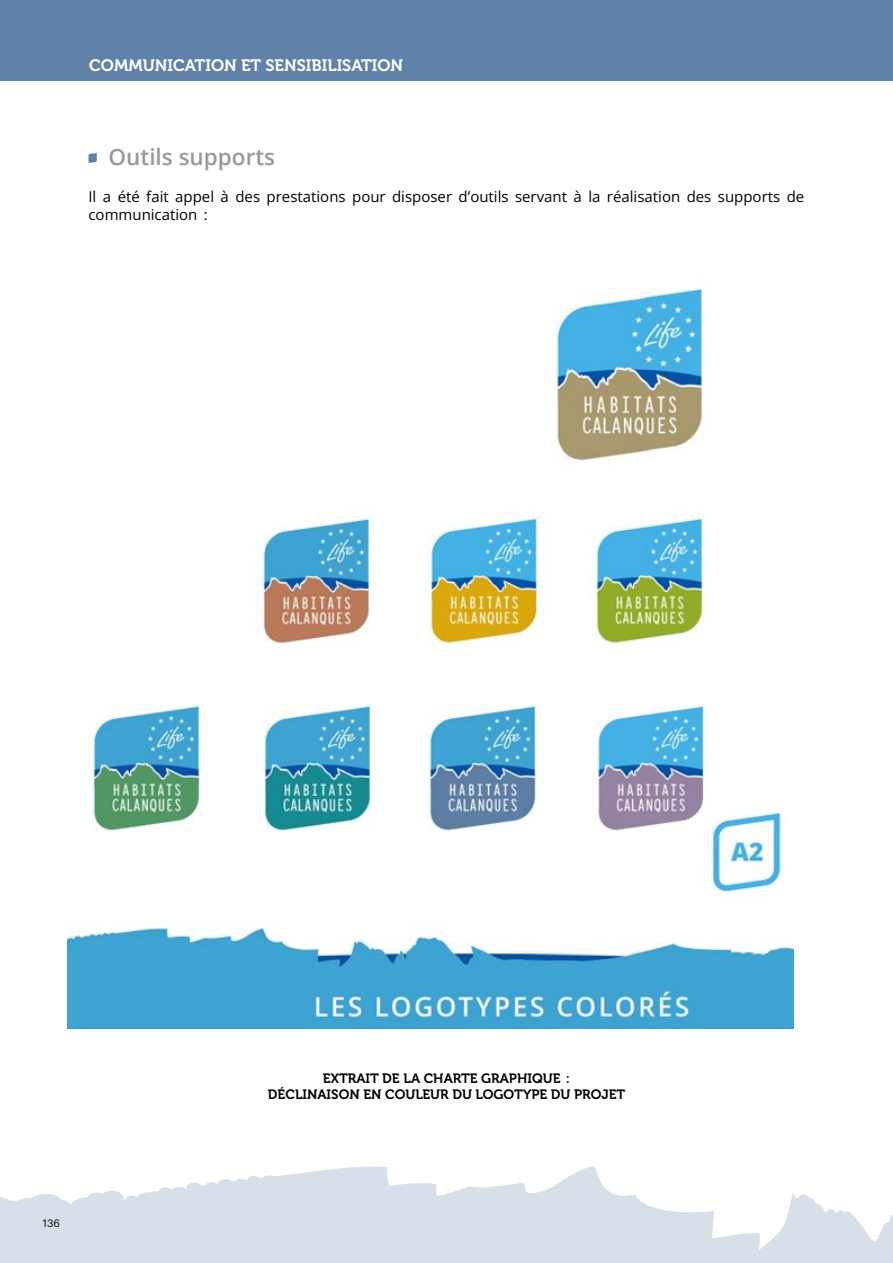
<style>
.page{position:relative;width:893px;height:1263px;background:#fff}
.page>*{position:absolute;margin:0;border:0;box-sizing:border-box;transform-origin:0 0}
.t1{font:600 22.5px "Open Sans";color:#989999}
.t2{font:16.5px "Museo 700";color:#fff}
.t3{font:15px/18px "Open Sans";color:#000}
.t4{font:13.5px/16.2px "Museo 700";color:#000;text-align:center}
.t5{font:10.5px "Graphik";color:#000}
</style>
<div class="page">
<svg style="left:0;top:1166px;width:893px;height:97px;fill:#d7e0e9"></svg>
<div style="left:0;top:0;width:893px;height:80px;background:#6182a8"></div>
<svg style="left:88px;top:153px;width:9px;height:10px"></svg>
<img style="left:67px;top:288px;width:727px;height:741px">
<p class="t2" style="left:89px;top:56px;width:315px">COMMUNICATION ET SENSIBILISATION</p>
<h1 class="t1" style="left:108px;top:141px;width:168px">Outils supports</h1>
<p class="t3" style="left:88px;top:187px;width:717px">Il a été fait appel à des prestations pour disposer d’outils servant à la réalisation des supports de communication :</p>
<p class="t5" style="left:43px;top:1215px;width:19px">136</p>
<p class="t4" style="left:268px;top:1071px;width:359px">EXTRAIT DE LA CHARTE GRAPHIQUE :<br>DÉCLINAISON EN COULEUR DU LOGOTYPE DU PROJET</p>
</div>
